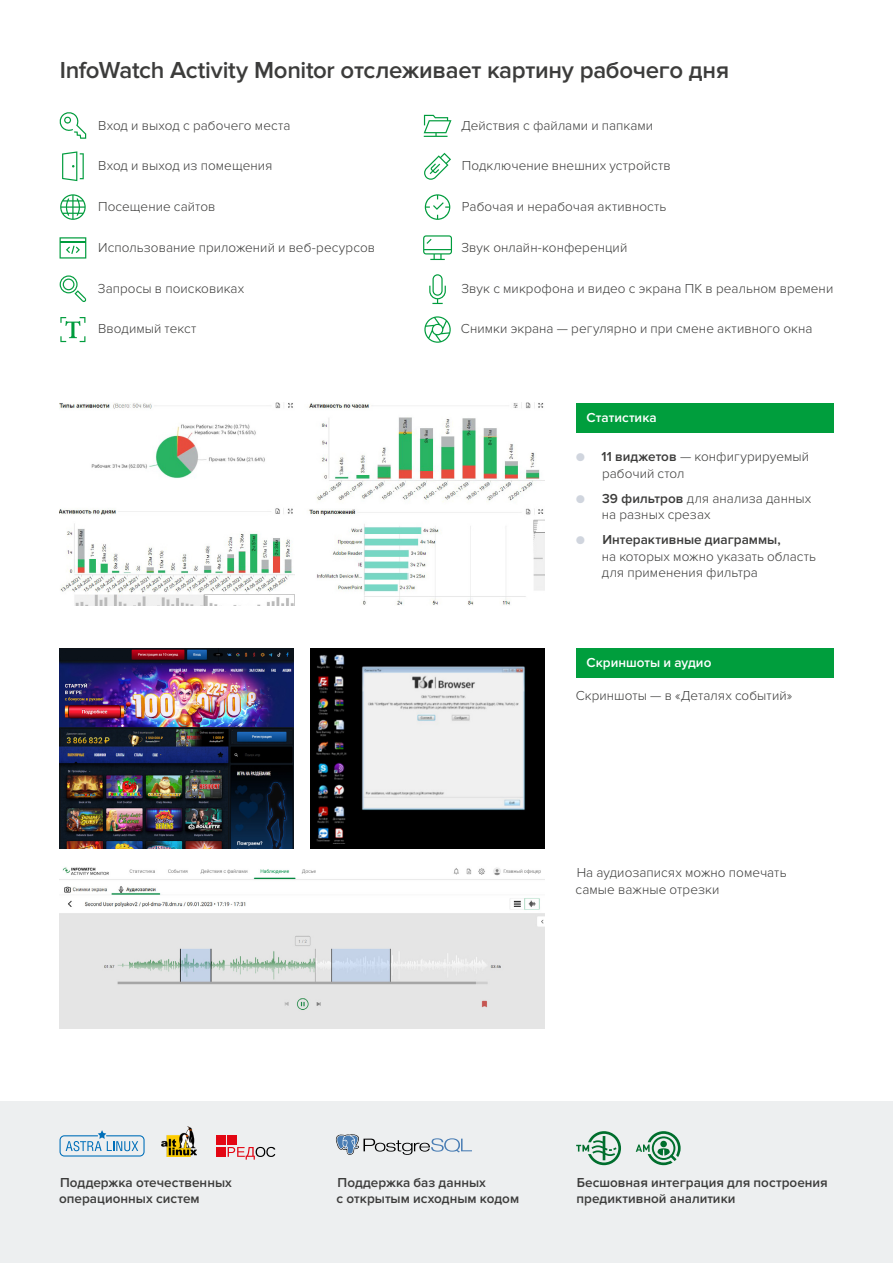
<style>
.page{position:relative;width:893px;height:1263px;background:#fff}
.page>*{position:absolute;margin:0;border:0;box-sizing:border-box;transform-origin:0 0}
.t1{font:600 24px "Proxima Nova";letter-spacing:-.015em;color:#3c3c3b}
.t2{font:300 13.5px/16.5px "Proxima Nova";letter-spacing:.005em;color:#3c3c3b}
.t3{font:600 13.5px/16.5px "Proxima Nova";color:#3c3c3b}
.t4{font:600 13.5px "Proxima Nova";color:#fff}
.s1{color:#d0d5de}
.s2{font-weight:600}
</style>
<div class="page">
<div style="left:0;top:1101px;width:893px;height:162px;background:#edeff0"></div>
<img style="left:60px;top:403px;width:484px;height:202px">
<img style="left:60px;top:507px;width:235px;height:98px">
<img style="left:60px;top:648px;width:233px;height:200px">
<img style="left:310px;top:648px;width:39px;height:200px">
<img style="left:60px;top:867px;width:484px;height:161px">
<img style="left:349px;top:648px;width:195px;height:200px">
<div style="left:576px;top:403px;width:257px;height:30px;background:#009e3d"></div>
<div style="left:576px;top:648px;width:257px;height:30px;background:#009e3d"></div>
<svg style="left:576px;top:1131px;width:45px;height:34px"></svg>
<svg style="left:636px;top:1131px;width:45px;height:34px"></svg>
<svg style="left:336px;top:1134px;width:136px;height:21px"></svg>
<svg style="left:60px;top:1130px;width:85px;height:26px"></svg>
<div style="left:216px;top:1147px;width:9px;height:10px;background:#e30613"></div>
<div style="left:216px;top:1135px;width:9px;height:10px;background:#e30613"></div>
<div style="left:228px;top:1135px;width:9px;height:10px;background:#e30613"></div>
<svg style="left:228px;top:1147px;width:47px;height:12px"></svg>
<img style="left:162px;top:1126px;width:34px;height:31px">
<svg style="left:60px;top:112px;width:26px;height:27px"></svg>
<svg style="left:60px;top:275px;width:26px;height:27px"></svg>
<svg style="left:425px;top:194px;width:25px;height:26px"></svg>
<svg style="left:60px;top:237px;width:26px;height:22px"></svg>
<svg style="left:424px;top:115px;width:27px;height:22px"></svg>
<svg style="left:424px;top:316px;width:27px;height:27px"></svg>
<svg style="left:62px;top:151px;width:22px;height:30px"></svg>
<svg style="left:60px;top:317px;width:25px;height:25px"></svg>
<svg style="left:60px;top:194px;width:26px;height:26px"></svg>
<svg style="left:424px;top:153px;width:27px;height:27px"></svg>
<svg style="left:423px;top:235px;width:29px;height:25px"></svg>
<svg style="left:429px;top:274px;width:17px;height:30px"></svg>
<p class="t1" style="left:60px;top:57px;width:671px">InfoWatch Activity Monitor отслеживает картину рабочего дня</p>
<p class="t2" style="left:98px;top:117px;width:194px">Вход и выход с рабочего места</p>
<p class="t2" style="left:98px;top:158px;width:175px">Вход и выход из помещения</p>
<p class="t2" style="left:98px;top:199px;width:119px">Посещение сайтов</p>
<p class="t2" style="left:98px;top:239px;width:278px">Использование приложений и веб‑ресурсов</p>
<p class="t2" style="left:98px;top:280px;width:148px">Запросы в поисковиках</p>
<p class="t2" style="left:98px;top:321px;width:100px">Вводимый текст</p>
<p class="t2" style="left:461px;top:117px;width:194px">Действия с файлами и папками</p>
<p class="t2" style="left:462px;top:158px;width:210px">Подключение внешних устройств</p>
<p class="t2" style="left:462px;top:199px;width:206px">Рабочая и нерабочая активность</p>
<p class="t2" style="left:461px;top:239px;width:167px">Звук онлайн-конференций</p>
<p class="t2" style="left:461px;top:280px;width:373px">Звук с микрофона и видео с экрана ПК в реальном времени</p>
<p class="t2" style="left:461px;top:321px;width:353px">Снимки экрана — регулярно и при смене активного окна</p>
<p class="t4" style="left:587px;top:410px;width:71px">Статистика</p>
<p class="t2" style="left:602px;top:449px;width:209px;text-indent:-26px"><span class="s1">●</span> <span class="s2">11 виджетов</span> — конфигурируемый рабочий стол</p>
<p class="t2" style="left:602px;top:490px;width:211px;text-indent:-26px"><span class="s1">●</span> <span class="s2">39 фильтров</span> для анализа данных на разных срезах</p>
<p class="t2" style="left:602px;top:532px;width:216px;text-indent:-26px"><span class="s1">●</span> <span class="s2">Интерактивные диаграммы,<br></span>на которых можно указать область для применения фильтра</p>
<p class="t4" style="left:587px;top:655px;width:126px">Скриншоты и аудио</p>
<p class="t2" style="left:576px;top:687px;width:218px">Скриншоты — в «Деталях событий»</p>
<p class="t2" style="left:576px;top:864px;width:212px">На аудиозаписях можно помечать самые важные отрезки</p>
<p class="t3" style="left:59px;top:1174px;width:174px">Поддержка отечественных операционных систем</p>
<p class="t3" style="left:576px;top:1174px;width:253px">Бесшовная интеграция для построения предиктивной аналитики</p>
<p class="t3" style="left:337px;top:1174px;width:184px">Поддержка баз данных<br>с открытым исходным кодом</p>
</div>
